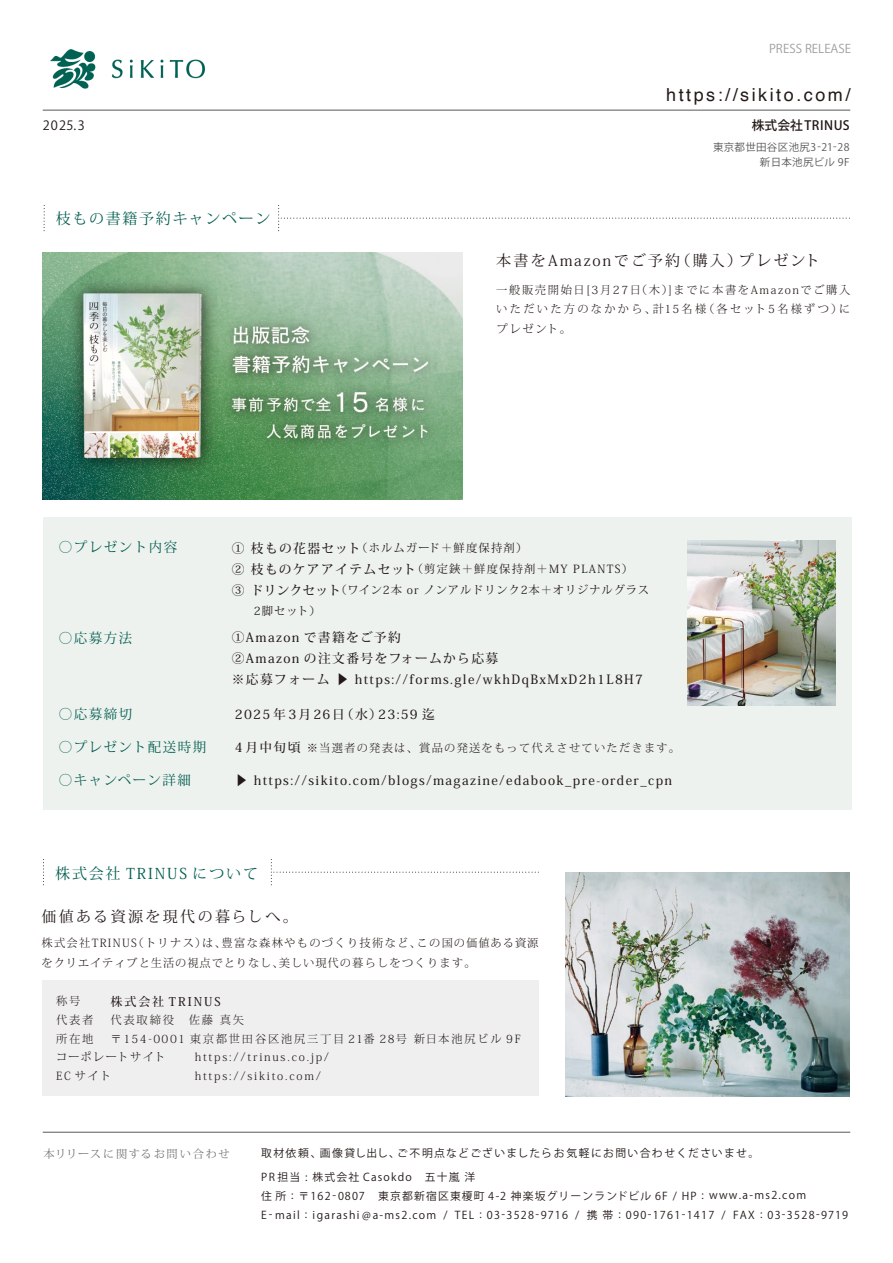
<style>
.page{position:relative;width:893px;height:1263px;background:#fff}
.page>*{position:absolute;margin:0;border:0;box-sizing:border-box;transform-origin:0 0}
.t1{font:18px "Helvetica";letter-spacing:.14em;color:#231916}
.t2{font:15px "Koz Min Pr 6 N";letter-spacing:.15em;color:#231916}
.t3{font:15px "Koz Min Pr 6 N";letter-spacing:.12em;color:#025d4f}
.t4{font:13.5px "Koz Min Pr 6 N";letter-spacing:.11em;color:#025d4f}
.t5{font:500 12.75px/21px "Koz Min Pr 6 N";letter-spacing:.11em;color:#231916}
.t6{font:500 12.75px "Koz Go Pr 6 N";letter-spacing:.02em;color:#231916}
.t7{font:12.75px "Koz Go Pr 6 N";color:#231916}
.t8{font:12px "Koz Go Pr 6 N";color:#a0a0a1}
.t9{font:500 12px "Koz Min Pr 6 N";letter-spacing:.16em;color:#231916}
.t10{font:300 11.25px/19.5px "Koz Min Pr 6 N";letter-spacing:.115em;color:#231916;text-align:justify}
.t11{font:11.25px "Koz Min Pr 6 N";letter-spacing:.11em;color:#231916}
.t12{font:300 11.25px "Koz Min Pr 6 N";letter-spacing:.16em;color:#231916}
.t13{font:300 11.25px/18.8px "Koz Min Pr 6 N";letter-spacing:.15em;color:#231916}
.t14{font:11.25px "Koz Min Pr 6 N";letter-spacing:.08em;color:#231916}
.t15{font:11.25px "Koz Min Pr 6 N";letter-spacing:.13em;color:#727272}
.t16{font:10.8px/18.8px "Koz Go Pr 6 N";letter-spacing:.12em;color:#231916}
.t17{font:10.5px/15px "Koz Go Pr 6 N";letter-spacing:.02em;color:#595857;text-align:right}
.s1{font-weight:500;font-size:12.75px}
</style>
<div class="page">
<hr style="left:43px;top:1132px;width:807px;height:1px;background:#5a5858">
<hr style="left:43px;top:110px;width:807px;height:1px;background:#5a5858">
<img style="left:50px;top:49px;width:155px;height:40px">
<div style="left:43px;top:517px;width:808px;height:293px;background:#edf2ef"></div>
<div style="left:42px;top:980px;width:496px;height:116px;background:#efeff0"></div>
<img style="left:565px;top:872px;width:284px;height:224px">
<img style="left:687px;top:540px;width:148px;height:166px">
<img style="left:43px;top:253px;width:419px;height:247px">
<svg style="left:278px;top:205px;width:572px;height:26px"></svg>
<svg style="left:44px;top:205px;width:1px;height:26px"></svg>
<svg style="left:271px;top:859px;width:268px;height:26px"></svg>
<svg style="left:43px;top:859px;width:1px;height:26px"></svg>
<p class="t8" style="left:769px;top:42px;width:83px">PRESS RELEASE</p>
<p class="t7" style="left:43px;top:118px;width:44px">2025.3</p>
<h2 class="t3" style="left:56px;top:210px;width:216px">枝もの書籍予約キャンペーン</h2>
<h1 class="t1" style="left:666px;top:81px;width:186px">https://sikito.com/</h1>
<p class="t6" style="left:752px;top:118px;width:99px">株式会社TRINUS</p>
<p class="t17" style="left:713px;top:140px;width:138px">東京都世田谷区池尻3-21-28新日本池尻ビル 9F</p>
<h2 class="t2" style="left:496px;top:252px;width:325px">本書をAmazonでご予約（購入）プレゼント</h2>
<p class="t10" style="left:496px;top:280px;width:356px">一般販売開始日[3月27日（木）]までに本書をAmazonでご購入いただいた方のなかから、計15名様（各セット5名様ずつ）にプレゼント。</p>
<p class="t4" style="left:59px;top:540px;width:120px">〇プレゼント内容</p>
<p class="t4" style="left:59px;top:630px;width:75px">〇応募方法</p>
<p class="t11" style="left:232px;top:542px;width:297px"><span class="s1">① 枝もの花器セット</span>（ホルムガード＋鮮度保持剤）</p>
<p class="t11" style="left:232px;top:563px;width:403px"><span class="s1">② 枝ものケアアイテムセット</span>（剪定鋏＋鮮度保持剤＋MY PLANTS）</p>
<p class="t14" style="left:232px;top:584px;width:419px"><span class="s1">③ ドリンクセット</span>（ワイン2本 or ノンアルドリンク2本＋オリジナルグラス</p>
<p class="t14" style="left:254px;top:604px;width:69px">2脚セット）</p>
<p class="t5" style="left:232px;top:627px;width:413px">①Amazon で書籍をご予約<br>②Amazon の注文番号をフォームから応募<br>※応募フォーム ▶ https://forms.gle/wkhDqBxMxD2h1L8H7</p>
<p class="t4" style="left:59px;top:707px;width:75px">〇応募締切</p>
<p class="t5" style="left:235px;top:704px;width:202px">2025年3月26日（水）23:59 迄</p>
<p class="t4" style="left:59px;top:740px;width:149px">〇プレゼント配送時期</p>
<p class="t10" style="left:235px;top:738px;width:447px"><span class="s1">4 月中旬頃</span> ※当選者の発表は、賞品の発送をもって代えさせていただきます。</p>
<p class="t4" style="left:59px;top:773px;width:134px">〇キャンペーン詳細</p>
<p class="t5" style="left:235px;top:770px;width:439px">▶ https://sikito.com/blogs/magazine/edabook_pre-order_cpn</p>
<h2 class="t3" style="left:55px;top:865px;width:204px">株式会社 TRINUS について</h2>
<h2 class="t2" style="left:42px;top:908px;width:258px">価値ある資源を現代の暮らしへ。</h2>
<p class="t10" style="left:42px;top:934px;width:498px">株式会社TRINUS（トリナス）は、豊富な森林やものづくり技術など、この国の価値ある資源をクリエイティブと生活の視点でとりなし、美しい現代の暮らしをつくります。</p>
<p class="t10" style="left:56px;top:992px;width:26px">称号</p>
<p class="t9" style="left:111px;top:994px;width:112px">株式会社 TRINUS</p>
<p class="t10" style="left:56px;top:1010px;width:39px">代表者</p>
<p class="t12" style="left:111px;top:1013px;width:135px">代表取締役　佐藤 真矢</p>
<p class="t10" style="left:56px;top:1029px;width:39px">所在地</p>
<p class="t13" style="left:56px;top:1029px;width:466px;text-indent:54px">〒154-0001 東京都世田谷区池尻三丁目 21番 28号 新日本池尻ビル 9Fコーポレートサイト</p>
<p class="t12" style="left:195px;top:1051px;width:136px">https://trinus.co.jp/</p>
<p class="t10" style="left:56px;top:1066px;width:56px">EC サイト</p>
<p class="t12" style="left:195px;top:1069px;width:128px">https://sikito.com/</p>
<p class="t15" style="left:44px;top:1147px;width:188px">本リリースに関するお問い合わせ</p>
<p class="t16" style="left:261px;top:1144px;width:500px">取材依頼、画像貸し出し、ご不明点などございましたらお気軽にお問い合わせくださいませ。</p>
<p class="t16" style="left:261px;top:1168px;width:588px">PR 担当 : 株式会社 Casokdo　五十嵐 洋<br>住所 : 〒162-0807　東京都新宿区東榎町 4-2 神楽坂グリーンランドビル 6F / HP : www.a-ms2.com<br>E- mail : igarashi @a-ms2.com / TEL : 03-3528-9716 / 携 帯 : 090-1761-1417 / FAX : 03-3528-9719</p>
</div>
